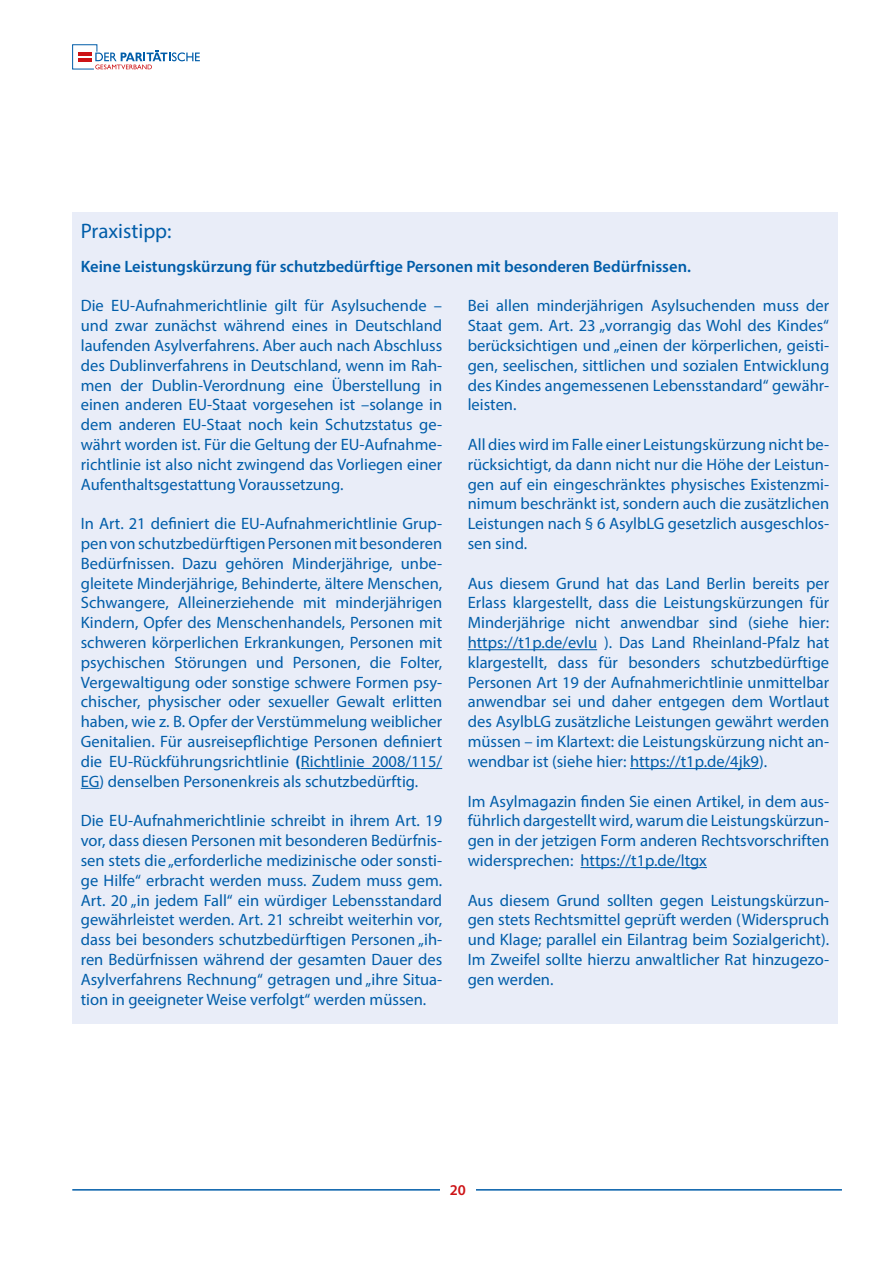
<style>
.page{position:relative;width:893px;height:1263px;background:#fff}
.page>*{position:absolute;margin:0;border:0;box-sizing:border-box;transform-origin:0 0}
.t1{font:21px "Myriad Pro";color:#005da9}
.t2{font:16.5px/19.8px "Myriad Pro";color:#005da9;text-align:justify}
.t3{font:600 16.5px "Myriad Pro";color:#005da9}
.t4{font:600 15px "Myriad Pro";color:#cd1316}
.s1{font-weight:700}
</style>
<div class="page">
<hr style="left:72px;top:1189px;width:770px;height:1px;background:#005da9">
<div style="left:440px;top:1184px;width:36px;height:26px;background:#fff"></div>
<svg style="left:72px;top:44px;width:128px;height:25px"></svg>
<div style="left:72px;top:212px;width:766px;height:812px;background:#e9edf8"></div>
<hr style="left:301px;top:768px;width:141px;height:1px;background:#005da9">
<svg style="left:81px;top:788px;width:19px;height:1px"></svg>
<hr style="left:468px;top:649px;width:129px;height:1px;background:#005da9">
<hr style="left:630px;top:768px;width:129px;height:1px;background:#005da9">
<hr style="left:580px;top:867px;width:127px;height:1px;background:#005da9">
<p class="t1" style="left:81px;top:218px;width:92px">Praxistipp:</p>
<p class="t3" style="left:81px;top:256px;width:612px">Keine Leistungskürzung für schutzbedürftige Personen mit besonderen Bedürfnissen.</p>
<p class="t2" style="left:81px;top:296px;width:363px">Die EU-Aufnahmerichtlinie gilt für Asylsuchende – und zwar zunächst während eines in Deutschland laufenden Asylverfahrens. Aber auch nach Abschluss des Dublinverfahrens in Deutschland, wenn im Rah&shy;men der Dublin-Verordnung eine Überstellung in einen anderen EU-Staat vorgesehen ist –solange in dem anderen EU-Staat noch kein Schutzstatus ge&shy;währt worden ist. Für die Geltung der EU-Aufnahme&shy;richtlinie ist also nicht zwingend das Vorliegen einer Aufenthaltsgestattung Voraussetzung.</p>
<p class="t2" style="left:81px;top:514px;width:363px">In Art. 21 definiert die EU-Aufnahmerichtlinie Grup&shy;pen von schutzbedürftigen Personen mit besonderen Bedürfnissen. Dazu gehören Minderjährige, unbe&shy;gleitete Minderjährige, Behinderte, ältere Menschen, Schwangere, Alleinerziehende mit minderjährigen Kindern, Opfer des Menschenhandels, Personen mit schweren körperlichen Erkrankungen, Personen mit psychischen Störungen und Personen, die Folter, Vergewaltigung oder sonstige schwere Formen psy&shy;chischer, physischer oder sexueller Gewalt erlitten haben, wie z. B. Opfer der Verstümmelung weiblicher Genitalien. Für ausreisepflichtige Personen definiert die EU-Rückführungsrichtlinie <span class="s1">(</span>Richtlinie 2008/115/ EG) denselben Personenkreis als schutzbedürftig.</p>
<p class="t2" style="left:81px;top:811px;width:363px">Die EU-Aufnahmerichtlinie schreibt in ihrem Art. 19 vor, dass diesen Personen mit besonderen Bedürfnis&shy;sen stets die „erforderliche medizinische oder sonsti&shy;ge Hilfe“ erbracht werden muss. Zudem muss gem.<br>Art. 20 „in jedem Fall“ ein würdiger Lebensstandard gewährleistet werden. Art. 21 schreibt weiterhin vor, dass bei besonders schutzbedürftigen Personen „ih&shy;ren Bedürfnissen während der gesamten Dauer des Asylverfahrens Rechnung“ getragen und „ihre Situa&shy;tion in geeigneter Weise verfolgt“ werden müssen.</p>
<p class="t2" style="left:468px;top:296px;width:363px">Bei allen minderjährigen Asylsuchenden muss der Staat gem. Art. 23 „vorrangig das Wohl des Kindes“ berücksichtigen und „einen der körperlichen, geisti&shy;gen, seelischen, sittlichen und sozialen Entwicklung des Kindes angemessenen Lebensstandard“ gewähr&shy;leisten.</p>
<p class="t2" style="left:468px;top:434px;width:363px">All dies wird im Falle einer Leistungskürzung nicht be&shy;rücksichtigt, da dann nicht nur die Höhe der Leistun&shy;gen auf ein eingeschränktes physisches Existenzmi&shy;nimum beschränkt ist, sondern auch die zusätzlichen Leistungen nach § 6 AsylbLG gesetzlich ausgeschlos&shy;sen sind.</p>
<p class="t2" style="left:468px;top:573px;width:363px">Aus diesem Grund hat das Land Berlin bereits per Erlass klargestellt, dass die Leistungskürzungen für Minderjährige nicht anwendbar sind (siehe hier: https://t1p.de/evlu ). Das Land Rheinland-Pfalz hat klargestellt, dass für besonders schutzbedürftige Personen Art 19 der Aufnahmerichtlinie unmittelbar anwendbar sei und daher entgegen dem Wortlaut des AsylbLG zusätzliche Leistungen gewährt werden müssen – im Klartext: die Leistungskürzung nicht an&shy;wendbar ist (siehe hier: https://t1p.de/4jk9).</p>
<p class="t2" style="left:468px;top:791px;width:363px">Im Asylmagazin finden Sie einen Artikel, in dem aus&shy;führlich dargestellt wird, warum die Leistungskürzun&shy;gen in der jetzigen Form anderen Rechtsvorschriften widersprechen: https://t1p.de/ltgx</p>
<p class="t2" style="left:468px;top:890px;width:363px">Aus diesem Grund sollten gegen Leistungskürzun&shy;gen stets Rechtsmittel geprüft werden (Widerspruch und Klage; parallel ein Eilantrag beim Sozialgericht).<br>Im Zweifel sollte hierzu anwaltlicher Rat hinzugezo&shy;gen werden.</p>
<p class="t4" style="left:450px;top:1181px;width:18px">20</p>
</div>
